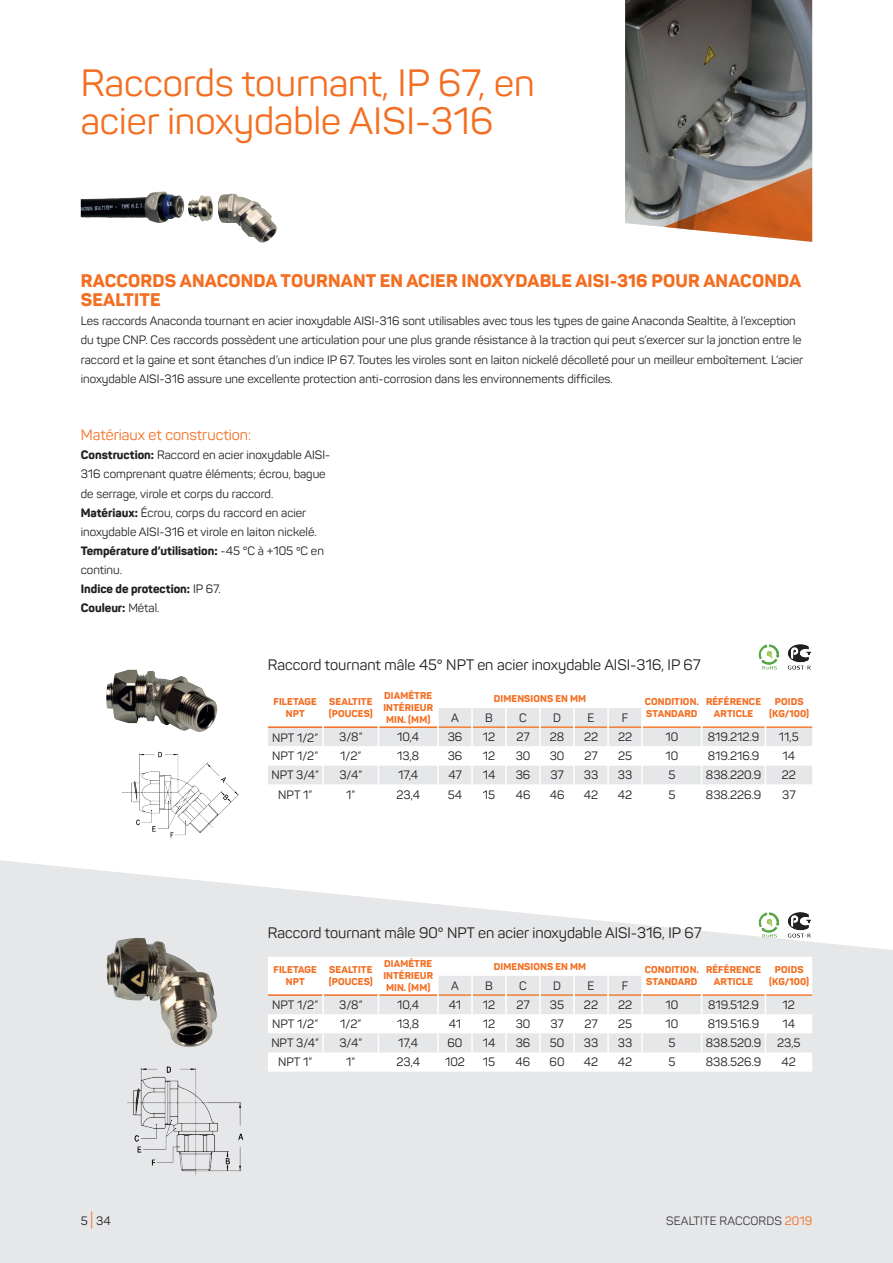
<style>
.page{position:relative;width:893px;height:1263px;background:#fff}
.page>*{position:absolute;margin:0;border:0;box-sizing:border-box;transform-origin:0 0}
.t1{font:37.5px/38.2px "Panton";color:#f36e21}
.t2{font:800 18px/19.2px "Panton";letter-spacing:.01em;color:#f36e21}
.t3{font:15px "Panton";color:#231f20}
.t4{font:15px "Panton";color:#f36e21}
.t5{font:12px/19.2px "Panton";color:#231f20}
.t6{font:12px "Panton";letter-spacing:.01em;color:#3e3e3f}
.t7{font:800 9.75px/12px "Panton";letter-spacing:.01em;color:#f36e21;text-align:center}
.s1{font-weight:800}
.s2{font-size:16.8px;color:#f36e21}
.s3{color:#f36e21}
</style>
<div class="page">
<svg style="left:0;top:860px;width:893px;height:403px;background:#e9eaec"></svg>
<img style="left:787px;top:912px;width:24px;height:26px">
<img style="left:758px;top:912px;width:22px;height:26px">
<img style="left:787px;top:644px;width:24px;height:26px">
<img style="left:758px;top:644px;width:22px;height:26px">
<img style="left:81px;top:191px;width:148px;height:32px">
<img style="left:625px;top:0;width:187px;height:227px">
<svg style="left:664px;top:167px;width:148px;height:75px;background:#b48164"></svg>
<img style="left:122px;top:751px;width:117px;height:87px">
<img style="left:122px;top:1054px;width:128px;height:127px">
<img style="left:106px;top:669px;width:111px;height:63px">
<img style="left:99px;top:938px;width:118px;height:110px">
<svg style="left:268px;top:957px;width:544px;height:114px"></svg>
<svg style="left:268px;top:708px;width:544px;height:76px"></svg>
<h1 class="t1" style="left:81px;top:63px;width:455px">Raccords tournant, IP 67, en acier inoxydable AISI-316</h1>
<h2 class="t2" style="left:81px;top:271px;width:722px">RACCORDS ANACONDA TOURNANT EN ACIER INOXYDABLE AISI-316 POUR ANACONDA<br>SEALTITE</h2>
<p class="t5" style="left:81px;top:311px;width:724px">Les raccords Anaconda tournant en acier inoxydable AISI-316 sont utilisables avec tous les types de gaine Anaconda Sealtite, à l’exception du type CNP. Ces raccords possèdent une articulation pour une plus grande résistance à la traction qui peut s’exercer sur la jonction entre le raccord et la gaine et sont étanches d’un indice IP 67. Toutes les viroles sont en laiton nickelé décolleté pour un meilleur emboîtement. L’acier inoxydable AISI-316 assure une excellente protection anti-corrosion dans les environnements difficiles.</p>
<p class="t4" style="left:81px;top:426px;width:172px">Matériaux et construction:</p>
<p class="t5" style="left:81px;top:445px;width:251px"><span class="s1">Construction:</span> Raccord en acier inoxydable AISI-316 comprenant quatre éléments; écrou, bague de serrage, virole et corps du raccord.<br><span class="s1">Matériaux:</span> Écrou, corps du raccord en acier inoxydable AISI-316 et virole en laiton nickelé.<br><span class="s1">Température d’utilisation:</span> -45 °C à +105 ºC en continu.<br><span class="s1">Indice de protection:</span> IP 67.<br><span class="s1">Couleur:</span> Métal.</p>
<p class="t3" style="left:268px;top:655px;width:434px">Raccord tournant mâle 45° NPT en acier inoxydable AISI-316, IP 67</p>
<p class="t7" style="left:273px;top:696px;width:45px">FILETAGE<br>NPT</p>
<p class="t7" style="left:329px;top:696px;width:46px;text-align:left">SEALTITE (POUCES)</p>
<p class="t7" style="left:383px;top:690px;width:51px;text-align:justify">DIAMÈTRE INTÉRIEUR MIN. (MM)</p>
<p class="t7" style="left:494px;top:692px;width:94px">DIMENSIONS EN MM</p>
<p class="t7" style="left:645px;top:696px;width:56px;text-align:left">CONDITION.<br>STANDARD</p>
<p class="t7" style="left:706px;top:696px;width:56px">RÉFÉRENCE<br>ARTICLE</p>
<p class="t7" style="left:769px;top:696px;width:41px">POIDS (KG/100)</p>
<p class="t5" style="left:451px;top:708px;width:9px">A</p>
<p class="t5" style="left:485px;top:708px;width:9px">B</p>
<p class="t5" style="left:519px;top:708px;width:9px">C</p>
<p class="t5" style="left:553px;top:708px;width:9px">D</p>
<p class="t5" style="left:588px;top:708px;width:8px">E</p>
<p class="t5" style="left:622px;top:708px;width:8px">F</p>
<p class="t5" style="left:272px;top:728px;width:47px">NPT 1/2”</p>
<p class="t5" style="left:339px;top:727px;width:25px">3/8”</p>
<p class="t5" style="left:397px;top:727px;width:23px">10,4</p>
<p class="t5" style="left:448px;top:727px;width:16px">36</p>
<p class="t5" style="left:483px;top:727px;width:14px">12</p>
<p class="t5" style="left:516px;top:727px;width:15px">27</p>
<p class="t5" style="left:550px;top:727px;width:16px">28</p>
<p class="t5" style="left:584px;top:727px;width:16px">22</p>
<p class="t5" style="left:618px;top:727px;width:16px">22</p>
<p class="t5" style="left:665px;top:727px;width:14px">10</p>
<p class="t5" style="left:708px;top:727px;width:53px">819.212.9</p>
<p class="t5" style="left:779px;top:727px;width:21px">11,5</p>
<p class="t5" style="left:272px;top:746px;width:47px">NPT 1/2”</p>
<p class="t5" style="left:340px;top:746px;width:23px">1/2”</p>
<p class="t5" style="left:397px;top:746px;width:24px">13,8</p>
<p class="t5" style="left:448px;top:746px;width:16px">36</p>
<p class="t5" style="left:483px;top:746px;width:14px">12</p>
<p class="t5" style="left:516px;top:746px;width:16px">30</p>
<p class="t5" style="left:550px;top:746px;width:16px">30</p>
<p class="t5" style="left:584px;top:746px;width:15px">27</p>
<p class="t5" style="left:618px;top:746px;width:16px">25</p>
<p class="t5" style="left:665px;top:746px;width:14px">10</p>
<p class="t5" style="left:708px;top:746px;width:53px">819.216.9</p>
<p class="t5" style="left:782px;top:746px;width:14px">14</p>
<p class="t5" style="left:271px;top:765px;width:49px">NPT 3/4”</p>
<p class="t5" style="left:339px;top:765px;width:24px">3/4”</p>
<p class="t5" style="left:398px;top:765px;width:22px">17,4</p>
<p class="t5" style="left:448px;top:765px;width:15px">47</p>
<p class="t5" style="left:483px;top:765px;width:14px">14</p>
<p class="t5" style="left:516px;top:765px;width:16px">36</p>
<p class="t5" style="left:550px;top:765px;width:15px">37</p>
<p class="t5" style="left:584px;top:765px;width:16px">33</p>
<p class="t5" style="left:618px;top:765px;width:16px">33</p>
<p class="t5" style="left:668px;top:765px;width:9px">5</p>
<p class="t5" style="left:706px;top:765px;width:57px">838.220.9</p>
<p class="t5" style="left:782px;top:765px;width:16px">22</p>
<p class="t5" style="left:278px;top:785px;width:35px">NPT 1”</p>
<p class="t5" style="left:346px;top:785px;width:11px">1”</p>
<p class="t5" style="left:396px;top:785px;width:25px">23,4</p>
<p class="t5" style="left:448px;top:785px;width:16px">54</p>
<p class="t5" style="left:483px;top:785px;width:14px">15</p>
<p class="t5" style="left:516px;top:785px;width:16px">46</p>
<p class="t5" style="left:550px;top:785px;width:16px">46</p>
<p class="t5" style="left:584px;top:785px;width:16px">42</p>
<p class="t5" style="left:618px;top:785px;width:16px">42</p>
<p class="t5" style="left:668px;top:785px;width:9px">5</p>
<p class="t5" style="left:706px;top:785px;width:57px">838.226.9</p>
<p class="t5" style="left:782px;top:785px;width:15px">37</p>
<p class="t3" style="left:268px;top:923px;width:435px">Raccord tournant mâle 90° NPT en acier inoxydable AISI-316, IP 67</p>
<p class="t7" style="left:273px;top:964px;width:45px">FILETAGE<br>NPT</p>
<p class="t7" style="left:329px;top:964px;width:46px;text-align:left">SEALTITE (POUCES)</p>
<p class="t7" style="left:383px;top:958px;width:51px;text-align:justify">DIAMÈTRE INTÉRIEUR MIN. (MM)</p>
<p class="t7" style="left:494px;top:960px;width:94px">DIMENSIONS EN MM</p>
<p class="t7" style="left:645px;top:964px;width:56px;text-align:left">CONDITION.<br>STANDARD</p>
<p class="t7" style="left:706px;top:964px;width:56px">RÉFÉRENCE<br>ARTICLE</p>
<p class="t7" style="left:769px;top:964px;width:41px">POIDS (KG/100)</p>
<p class="t5" style="left:451px;top:976px;width:9px">A</p>
<p class="t5" style="left:485px;top:976px;width:9px">B</p>
<p class="t5" style="left:519px;top:976px;width:9px">C</p>
<p class="t5" style="left:553px;top:976px;width:9px">D</p>
<p class="t5" style="left:588px;top:976px;width:8px">E</p>
<p class="t5" style="left:622px;top:976px;width:8px">F</p>
<p class="t5" style="left:272px;top:995px;width:47px">NPT 1/2”</p>
<p class="t5" style="left:339px;top:995px;width:25px">3/8”</p>
<p class="t5" style="left:397px;top:995px;width:23px">10,4</p>
<p class="t5" style="left:449px;top:995px;width:14px">41</p>
<p class="t5" style="left:483px;top:995px;width:14px">12</p>
<p class="t5" style="left:516px;top:995px;width:15px">27</p>
<p class="t5" style="left:550px;top:995px;width:16px">35</p>
<p class="t5" style="left:584px;top:995px;width:16px">22</p>
<p class="t5" style="left:618px;top:995px;width:16px">22</p>
<p class="t5" style="left:665px;top:995px;width:14px">10</p>
<p class="t5" style="left:708px;top:995px;width:53px">819.512.9</p>
<p class="t5" style="left:783px;top:995px;width:14px">12</p>
<p class="t5" style="left:272px;top:1014px;width:47px">NPT 1/2”</p>
<p class="t5" style="left:340px;top:1014px;width:23px">1/2”</p>
<p class="t5" style="left:397px;top:1014px;width:24px">13,8</p>
<p class="t5" style="left:449px;top:1014px;width:14px">41</p>
<p class="t5" style="left:483px;top:1014px;width:14px">12</p>
<p class="t5" style="left:516px;top:1014px;width:16px">30</p>
<p class="t5" style="left:550px;top:1014px;width:15px">37</p>
<p class="t5" style="left:584px;top:1014px;width:15px">27</p>
<p class="t5" style="left:618px;top:1014px;width:16px">25</p>
<p class="t5" style="left:665px;top:1014px;width:14px">10</p>
<p class="t5" style="left:708px;top:1014px;width:53px">819.516.9</p>
<p class="t5" style="left:782px;top:1014px;width:14px">14</p>
<p class="t5" style="left:271px;top:1033px;width:49px">NPT 3/4”</p>
<p class="t5" style="left:339px;top:1033px;width:24px">3/4”</p>
<p class="t5" style="left:398px;top:1033px;width:22px">17,4</p>
<p class="t5" style="left:447px;top:1033px;width:16px">60</p>
<p class="t5" style="left:483px;top:1033px;width:14px">14</p>
<p class="t5" style="left:516px;top:1033px;width:16px">36</p>
<p class="t5" style="left:550px;top:1033px;width:16px">50</p>
<p class="t5" style="left:584px;top:1033px;width:16px">33</p>
<p class="t5" style="left:618px;top:1033px;width:16px">33</p>
<p class="t5" style="left:668px;top:1033px;width:9px">5</p>
<p class="t5" style="left:706px;top:1033px;width:57px">838.520.9</p>
<p class="t5" style="left:777px;top:1033px;width:25px">23,5</p>
<p class="t5" style="left:278px;top:1052px;width:35px">NPT 1”</p>
<p class="t5" style="left:346px;top:1052px;width:11px">1”</p>
<p class="t5" style="left:396px;top:1052px;width:25px">23,4</p>
<p class="t5" style="left:445px;top:1052px;width:21px">102</p>
<p class="t5" style="left:483px;top:1052px;width:14px">15</p>
<p class="t5" style="left:516px;top:1052px;width:16px">46</p>
<p class="t5" style="left:550px;top:1052px;width:16px">60</p>
<p class="t5" style="left:584px;top:1052px;width:16px">42</p>
<p class="t5" style="left:618px;top:1052px;width:16px">42</p>
<p class="t5" style="left:668px;top:1052px;width:9px">5</p>
<p class="t5" style="left:706px;top:1052px;width:57px">838.526.9</p>
<p class="t5" style="left:782px;top:1052px;width:16px">42</p>
<p class="t5" style="left:81px;top:1211px;width:31px">5<span class="s2">|</span>34</p>
<p class="t6" style="left:666px;top:1213px;width:147px">SEALTITE RACCORDS <span class="s3">2019</span></p>
</div>
